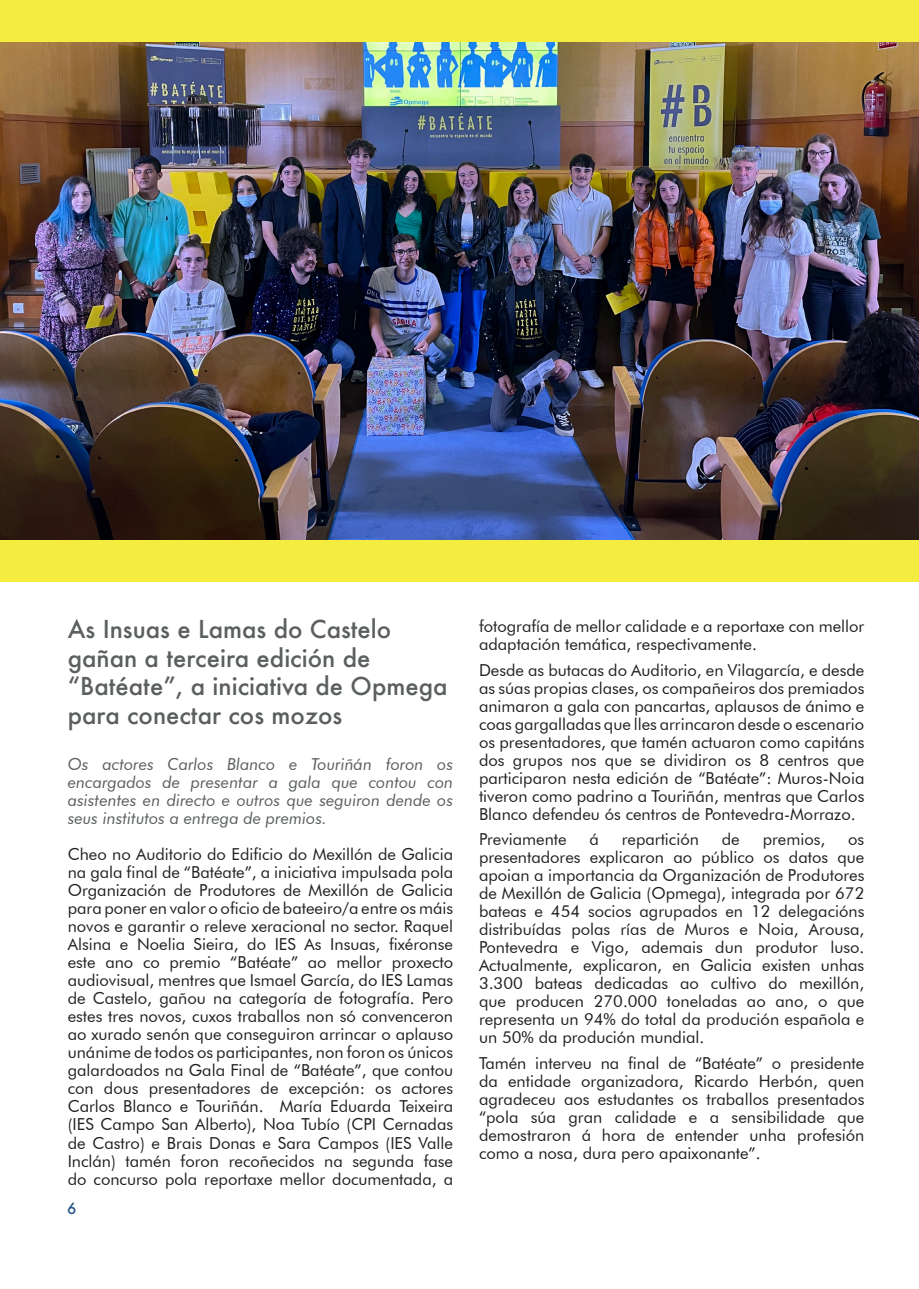
<style>
.page{position:relative;width:919px;height:1289px;background:#fff}
.page>*{position:absolute;margin:0;border:0;box-sizing:border-box;transform-origin:0 0}
.Título{font:500 24px/28.5px "Futura";color:#5b5f60}
.t1{font:16.5px/18px "Futura BT";color:#231f20;text-align:justify}
.Subtítulo{font:italic 16.5px/18px "Futura BT";color:#5b5f60;text-align:justify}
.t2{font:500 15px "Futura";color:#285688}
</style>
<div class="page">
<hr style="left:918px;top:0;width:1px;height:581px;background:#828285">
<div style="left:0;top:0;width:918px;height:581px;background:#f4ed40"></div>
<img style="left:0;top:43px;width:918px;height:496px">
<p class="Título" style="left:68px;top:614px;width:381px">As Insuas e Lamas do Castelo gañan a terceira edición de “Batéate”, a iniciativa de Opmega para conectar cos mozos</p>
<p class="Subtítulo" style="left:68px;top:755px;width:387px">Os actores Carlos Blanco e Touriñán foron os encargados de presentar a gala que contou con asistentes en directo e outros que seguiron dende os seus institutos a entrega de premios.</p>
<p class="t1" style="left:68px;top:845px;width:387px">Cheo no Auditorio do Edificio do Mexillón de Galicia na gala final de “Batéate”, a iniciativa impulsada pola Organización de Produtores de Mexillón de Galicia para poner en valor o oficio de bateeiro/a entre os máis novos e garantir o releve xeracional no sector. Raquel Alsina e Noelia Sieira, do IES As Insuas, fixéronse este ano co premio “Batéate” ao mellor proxecto audiovisual, mentres que Ismael García, do IES Lamas de Castelo, gañou na categoría de fotografía. Pero estes tres novos, cuxos traballos non só convenceron ao xurado senón que conseguiron arrincar o aplauso unánime de todos os participantes, non foron os únicos galardoados na Gala Final de “Batéate”, que contou con dous presentadores de excepción: os actores Carlos Blanco e Touriñán. María Eduarda Teixeira (IES Campo San Alberto), Noa Tubío (CPI Cernadas de Castro) e Brais Donas e Sara Campos (IES Valle Inclán) tamén foron recoñecidos na segunda fase do concurso pola reportaxe mellor documentada, a</p>
<p class="t2" style="left:67px;top:1197px;width:11px">6</p>
<p class="t1" style="left:479px;top:617px;width:387px">fotografía de mellor calidade e a reportaxe con mellor adaptación temática, respectivamente.</p>
<p class="t1" style="left:479px;top:660px;width:387px">Desde as butacas do Auditorio, en Vilagarcía, e desde as súas propias clases, os compañeiros dos premiados animaron a gala con pancartas, aplausos de ánimo e coas gargalladas que lles arrincaron desde o escenario os presentadores, que tamén actuaron como capitáns dos grupos nos que se dividiron os 8 centros que participaron nesta edición de “Batéate”: Muros-Noia tiveron como padrino a Touriñán, mentras que Carlos Blanco defendeu ós centros de Pontevedra-Morrazo.</p>
<p class="t1" style="left:479px;top:830px;width:89px">Previamente</p>
<p class="t1" style="left:589px;top:830px;width:11px">á</p>
<p class="t1" style="left:621px;top:830px;width:79px">repartición</p>
<p class="t1" style="left:721px;top:830px;width:19px">de</p>
<p class="t1" style="left:762px;top:830px;width:64px">premios,</p>
<p class="t1" style="left:479px;top:830px;width:387px;text-indent:369px">os presentadores explicaron ao público os datos que apoian a importancia da Organización de Produtores de Mexillón de Galicia (Opmega), integrada por 672 bateas e 454 socios agrupados en 12 delegacións distribuídas polas rías de Muros e Noia, Arousa, Pontevedra e Vigo, ademais dun produtor luso.<br>Actualmente, explicaron, en Galicia existen unhas 3.300 bateas dedicadas ao cultivo do mexillón, que producen 270.000 toneladas ao ano, o que representa un 94% do total da produción española e un 50% da produción mundial.</p>
<p class="t1" style="left:479px;top:1053px;width:387px">Tamén interveu na final de “Batéate” o presidente da entidade organizadora, Ricardo Herbón, quen agradeceu aos estudantes os traballos presentados “pola súa gran calidade e a sensibilidade que demostraron á hora de entender unha profesión como a nosa, dura pero apaixonante”.</p>
</div>
